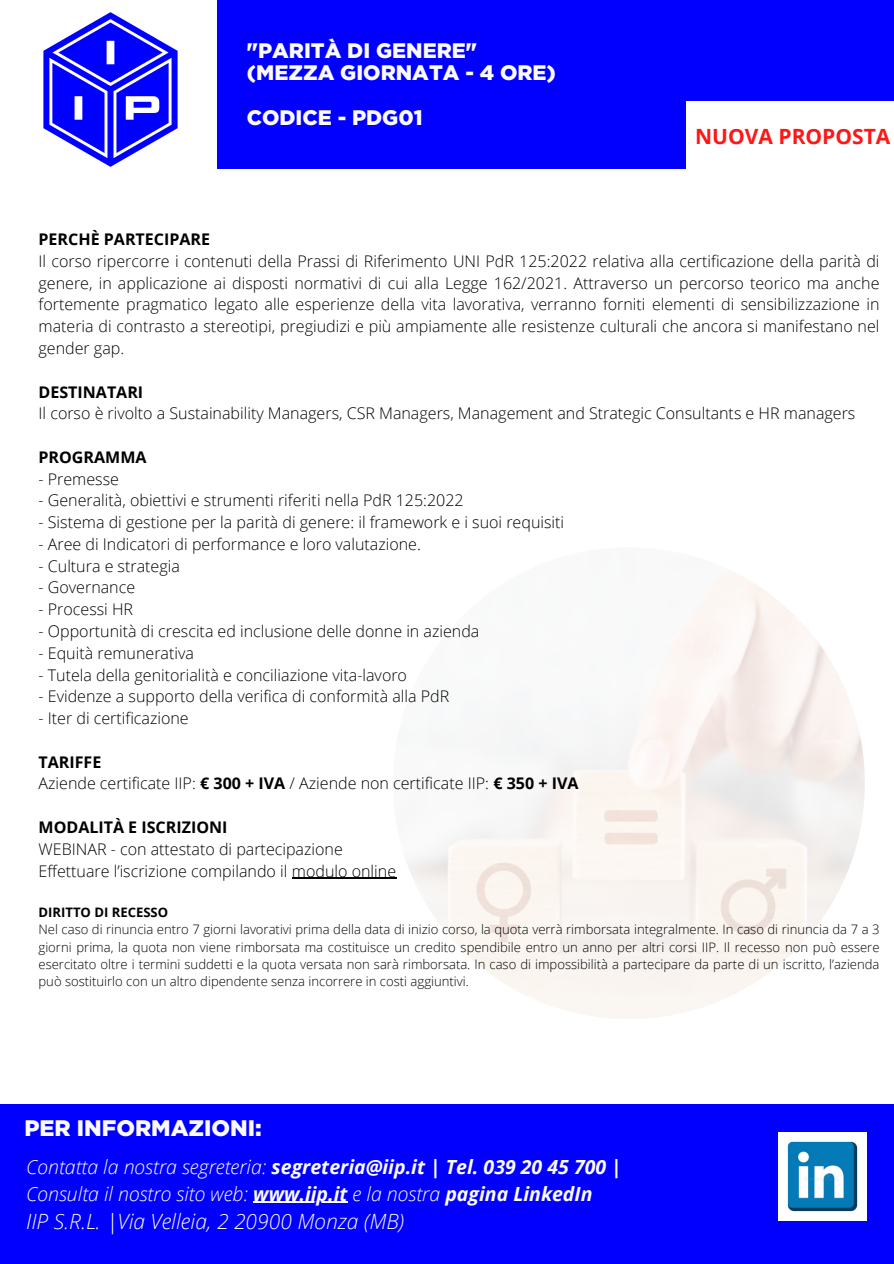
<style>
.page{position:relative;width:894px;height:1264px;background:#fff}
.page>*{position:absolute;margin:0;border:0;box-sizing:border-box;transform-origin:0 0}
.t1{font:900 22.5px "Gotham";color:#fcfbfb}
.t2{font:900 21px/22.5px "Gotham";color:#fcfbfb}
.t3{font:italic 300 21px "Open Sans";color:#fcfbfb}
.t4{font:700 21px "Open Sans";color:#ff1616}
.t5{font:italic 300 19.5px/27px "Open Sans";color:#fcfbfb}
.t6{font:300 16.05px/21.8px "Open Sans";color:#000}
.t7{font:700 16.05px "Open Sans";color:#000}
.t8{font:300 13.05px/17.4px "Open Sans";color:#000;text-align:justify}
.t9{font:700 13.05px "Open Sans";color:#000}
.s1{font-weight:700}
</style>
<div class="page">
<div style="left:217px;top:0;width:676px;height:169px;background:#0100ff"></div>
<div style="left:0;top:1103px;width:893px;height:160px;background:#0100ff"></div>
<img style="left:392px;top:547px;width:472px;height:471px;border-radius:50%">
<hr style="left:292px;top:877px;width:104px;height:1px;background:#000">
<div style="left:686px;top:101px;width:207px;height:72px;background:#fff"></div>
<img style="left:43px;top:12px;width:135px;height:155px">
<img style="left:778px;top:1132px;width:88px;height:88px">
<hr style="left:253px;top:1201px;width:94px;height:1px;background:#fcfbfb">
<h3 class="t2" style="left:247px;top:38px;width:310px">"PARITÀ DI GENERE" (MEZZA GIORNATA - 4 ORE)</h3>
<p class="t2" style="left:247px;top:106px;width:177px">CODICE - PDG01</p>
<p class="t4" style="left:695px;top:121px;width:197px">NUOVA PROPOSTA</p>
<h1 class="t6" style="left:39px;top:228px;width:842px"><span class="s1">PERCHÈ PARTECIPARE<br></span>Il corso ripercorre i contenuti della Prassi di Riferimento UNI PdR 125:2022 relativa alla certificazione della parità di genere, in applicazione ai disposti normativi di cui alla Legge 162/2021. Attraverso un percorso teorico ma anche fortemente pragmatico legato alle esperienze della vita lavorativa, verranno forniti elementi di sensibilizzazione in materia di contrasto a stereotipi, pregiudizi e più ampiamente alle resistenze culturali che ancora si manifestano nel gender gap.</h1>
<h1 class="t6" style="left:39px;top:380px;width:818px"><span class="s1">DESTINATARI<br></span>Il corso è rivolto a Sustainability Managers, CSR Managers, Management and Strategic Consultants e HR managers</h1>
<h1 class="t7" style="left:39px;top:445px;width:109px">PROGRAMMA</h1>
<h1 class="t6" style="left:39px;top:467px;width:82px">- Premesse</h1>
<h1 class="t6" style="left:39px;top:489px;width:426px">- Generalità, obiettivi e strumenti riferiti nella PdR 125:2022</h1>
<h1 class="t6" style="left:39px;top:511px;width:527px">- Sistema di gestione per la parità di genere: il framework e i suoi requisiti</h1>
<h1 class="t6" style="left:39px;top:533px;width:384px">- Aree di Indicatori di performance e loro valutazione.</h1>
<h1 class="t6" style="left:39px;top:554px;width:143px">- Cultura e strategia</h1>
<h1 class="t6" style="left:39px;top:576px;width:98px">- Governance</h1>
<h1 class="t6" style="left:39px;top:598px;width:96px">- Processi HR</h1>
<h1 class="t6" style="left:39px;top:620px;width:442px">- Opportunità di crescita ed inclusione delle donne in azienda</h1>
<h1 class="t6" style="left:39px;top:641px;width:157px">- Equità remunerativa</h1>
<h1 class="t6" style="left:39px;top:663px;width:370px">- Tutela della genitorialità e conciliazione vita-lavoro</h1>
<h1 class="t6" style="left:39px;top:685px;width:412px">- Evidenze a supporto della verifica di conformità alla PdR</h1>
<h1 class="t6" style="left:39px;top:707px;width:152px">- Iter di certificazione</h1>
<p class="t7" style="left:39px;top:750px;width:64px">TARIFFE</p>
<h3 class="t6" style="left:39px;top:772px;width:541px">Aziende certificate IIP: <span class="s1">€ 300 + IVA</span> / Aziende non certificate IIP: <span class="s1">€ 350 + IVA</span></h3>
<h3 class="t7" style="left:39px;top:815px;width:190px">MODALITÀ E ISCRIZIONI</h3>
<h3 class="t6" style="left:39px;top:837px;width:359px">WEBINAR - con attestato di partecipazione<br>Effettuare l’iscrizione compilando il modulo online</h3>
<h3 class="t9" style="left:39px;top:902px;width:131px">DIRITTO DI RECESSO</h3>
<p class="t8" style="left:39px;top:920px;width:842px">Nel caso di rinuncia entro 7 giorni lavorativi prima della data di inizio corso, la quota verrà rimborsata integralmente. In caso di rinuncia da 7 a 3 giorni prima, la quota non viene rimborsata ma costituisce un credito spendibile entro un anno per altri corsi IIP. Il recesso non può essere esercitato oltre i termini suddetti e la quota versata non sarà rimborsata. In caso di impossibilità a partecipare da parte di un iscritto, l’azienda può sostituirlo con un altro dipendente senza incorrere in costi aggiuntivi.</p>
<p class="t1" style="left:24px;top:1115px;width:239px">PER INFORMAZIONI:</p>
<h1 class="t5" style="left:26px;top:1152px;width:597px">Contatta la nostra segreteria: <span class="s1">segreteria@iip.it | Tel. 039 20 45 700 |<br></span>Consulta il nostro sito web: <span class="s1">www.iip.it</span> e la nostra <span class="s1">pagina LinkedIn</span></h1>
<p class="t3" style="left:26px;top:1206px;width:379px">IIP S.R.L. |Via Velleia, 2 20900 Monza (MB)</p>
</div>
